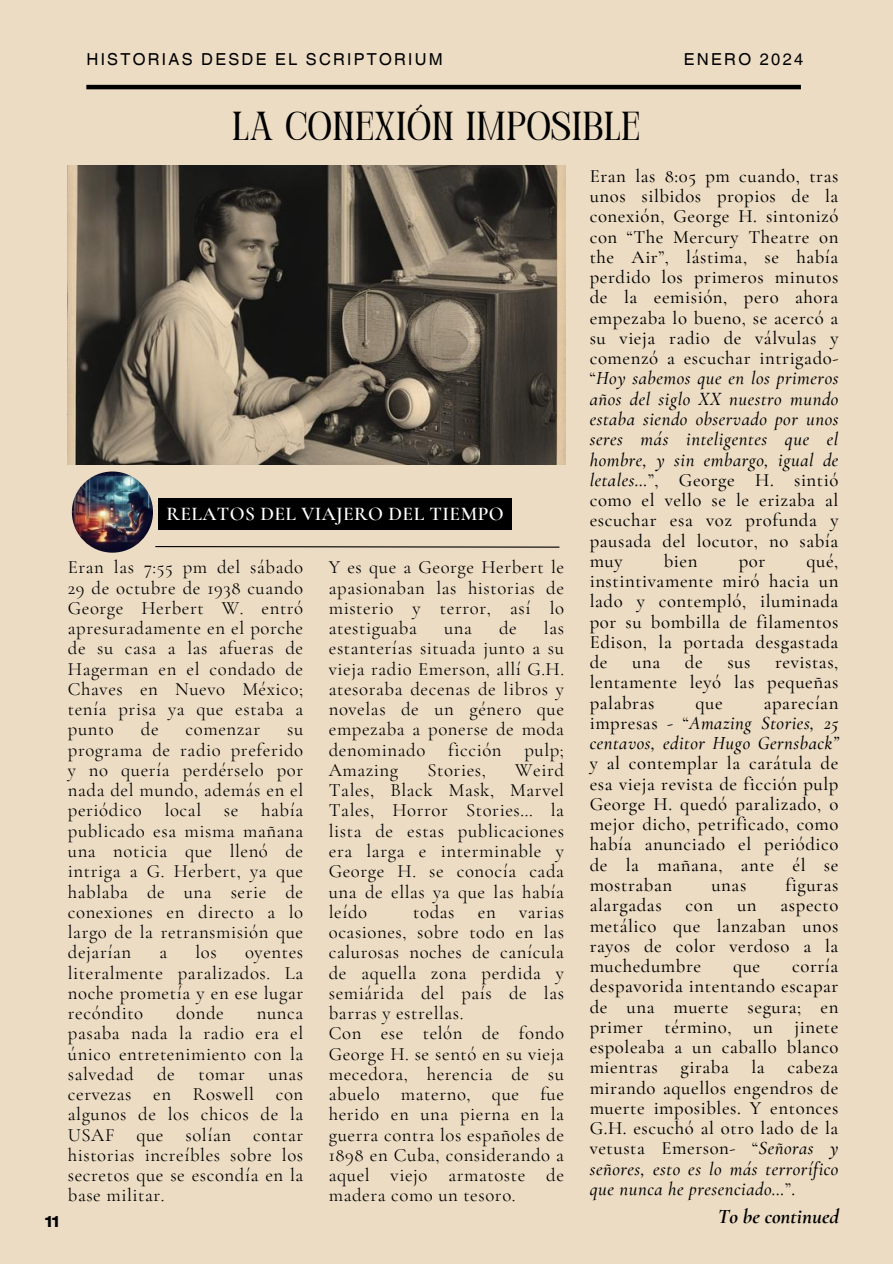
<style>
.page{position:relative;width:893px;height:1264px;background:#fff}
.page>*{position:absolute;margin:0;border:0;box-sizing:border-box;transform-origin:0 0}
.t1{font:40.35px "Perandoryv 2";letter-spacing:.03em;color:#000}
.t2{font:italic 700 21px "Cormorant Garamond";color:#000}
.t3{font:600 19.5px "Cormorant Garamond";letter-spacing:.02em;color:#fff}
.t4{font:500 18.75px/20.2px "Cormorant Garamond";letter-spacing:.03em;color:#000;text-align:justify}
.t5{font:18.75px/20.2px "Cormorant Garamond";letter-spacing:.03em;color:#000;text-align:justify}
.t6{font:18.75px/20.2px "Cormorant Garamond";letter-spacing:.03em;color:#000001;text-align:justify}
.t7{font:italic 500 18.75px/20.2px "Cormorant Garamond";letter-spacing:.03em;color:#000;text-align:justify}
.t8{font:16.5px "Helvetica World";letter-spacing:.14em;color:#000001}
.t9{font:15px "Cy Grotesk Grand Demi";color:#000}
.s1{font-style:italic}
.s2{font-style:normal}
</style>
<div class="page">
<div style="left:0;top:0;width:892px;height:1263px;background:#ecdcc3"></div>
<img style="left:68px;top:165px;width:497px;height:299px">
<img style="left:72px;top:471px;width:81px;height:81px;border-radius:50%">
<hr style="left:86px;top:85px;width:714px;height:4px;background:#000">
<svg style="left:155px;top:546px;width:405px;height:2px"></svg>
<div style="left:159px;top:498px;width:353px;height:31px;background:#000"></div>
<p class="t8" style="left:86px;top:50px;width:358px">HISTORIAS DESDE EL SCRIPTORIUM</p>
<p class="t8" style="left:684px;top:50px;width:121px">ENERO 2024</p>
<h1 class="t1" style="left:232px;top:109px;width:408px">LA CONEXIÓN IMPOSIBLE</h1>
<p class="t9" style="left:45px;top:1211px;width:15px">11</p>
<p class="t3" style="left:166px;top:501px;width:339px">RELATOS DEL VIAJERO DEL TIEMPO</p>
<p class="t6" style="left:68px;top:557px;width:237px">Eran las 7:55 pm del sábado 29 de octubre de 1938 cuando George Herbert W. entró apresuradamente en el porche de su casa a las afueras de Hagerman en el condado de Chaves en Nuevo México; tenía prisa ya que estaba a punto</p>
<p class="t5" style="left:329px;top:557px;width:237px">Y es que a George Herbert le apasionaban las historias de misterio y terror, así lo atestiguaba</p>
<p class="t5" style="left:329px;top:618px;width:237px;text-indent:215px">las estanterías situada junto a su vieja radio Emerson, allí G.H. atesoraba decenas de libros y novelas de un género que empezaba a ponerse de moda denominado ficción pulp; Amazing</p>
<p class="t5" style="left:444px;top:618px;width:29px">una</p>
<p class="t5" style="left:499px;top:618px;width:19px">de</p>
<p class="t6" style="left:141px;top:719px;width:19px">de</p>
<p class="t6" style="left:186px;top:719px;width:76px">comenzar</p>
<p class="t6" style="left:68px;top:719px;width:237px;text-indent:219px">su programa de radio preferido y no quería perdérselo por nada del mundo, además en el periódico local se había publicado esa misma mañana una noticia que llenó de intriga a G. Herbert, ya que hablaba de una serie de conexiones en directo a lo largo de la retransmisión que dejarían</p>
<p class="t5" style="left:329px;top:759px;width:237px;text-indent:186px">Weird Tales, Black Mask, Marvel Tales, Horror Stories... la lista de estas publicaciones era larga e interminable y George H. se conocía cada una de ellas ya que las había leído</p>
<p class="t5" style="left:427px;top:759px;width:60px">Stories,</p>
<p class="t5" style="left:329px;top:901px;width:237px;text-align:left;text-indent:84px">todas en varias ocasiones, sobre todo en las calurosas noches de canícula de aquella zona perdida y semiárida del país de las barras y estrellas.<br>Con ese telón de fondo<br>George H. se sentó en su vieja mecedora, herencia de su abuelo materno, que fue herido en una pierna en la guerra contra los españoles de<br>1898 en Cuba, considerando a aquel viejo armatoste de madera como un tesoro.</p>
<p class="t6" style="left:159px;top:942px;width:9px">a</p>
<p class="t6" style="left:195px;top:942px;width:23px">los</p>
<p class="t6" style="left:68px;top:942px;width:237px;text-indent:177px">oyentes literalmente paralizados. La noche prometía y en ese lugar recóndito</p>
<p class="t6" style="left:176px;top:1002px;width:49px">donde</p>
<p class="t6" style="left:68px;top:1002px;width:237px;text-indent:189px">nunca pasaba nada la radio era el único entretenimiento con la salvedad</p>
<p class="t6" style="left:157px;top:1063px;width:19px">de</p>
<p class="t6" style="left:198px;top:1063px;width:48px">tomar</p>
<p class="t6" style="left:68px;top:1063px;width:237px;text-indent:200px">unas cervezas en Roswell con algunos de los chicos de la USAF que solían contar historias increíbles sobre los secretos que se escondía en la base militar.</p>
<p class="t4" style="left:589px;top:166px;width:250px">Eran las 8:05 pm cuando, tras unos silbidos propios de la conexión, George H. sintonizó con “The Mercury Theatre on the Air”, lástima, se había perdido los primeros minutos de la eemisión, pero ahora empezaba lo bueno, se acercó a su vieja radio de válvulas y comenzó a escuchar intrigado-“<span class="s1">Hoy sabemos que en los primeros años del siglo XX nuestro mundo estaba siendo observado por unos seres más inteligentes que el hombre, y sin embargo, igual de letales...</span>”, George H. sintió como el vello se le erizaba al escuchar esa voz profunda y pausada del locutor, no sabía muy</p>
<p class="t4" style="left:589px;top:550px;width:250px;text-indent:217px">qué, instintivamente miró hacia un lado y contempló, iluminada por su bombilla de filamentos Edison, la portada desgastada de</p>
<p class="t4" style="left:663px;top:550px;width:35px">bien</p>
<p class="t4" style="left:738px;top:550px;width:28px">por</p>
<p class="t4" style="left:632px;top:652px;width:29px">una</p>
<p class="t4" style="left:684px;top:652px;width:19px">de</p>
<p class="t4" style="left:727px;top:652px;width:25px">sus</p>
<p class="t4" style="left:589px;top:652px;width:250px;text-indent:185px">revistas, lentamente leyó las pequeñas palabras</p>
<p class="t7" style="left:589px;top:692px;width:250px;text-indent:174px"><span class="s2">aparecían impresas - “</span>Amazing Stories, 25 centavos, editor Hugo Gernsback”</p>
<p class="t4" style="left:589px;top:753px;width:250px">y al contemplar la carátula de esa vieja revista de ficción pulp George H. quedó paralizado, o mejor dicho, petrificado, como había anunciado el periódico de la mañana, ante él se mostraban</p>
<p class="t4" style="left:695px;top:692px;width:29px">que</p>
<p class="t4" style="left:711px;top:874px;width:36px">unas</p>
<p class="t4" style="left:785px;top:874px;width:54px">figuras</p>
<p class="t4" style="left:589px;top:895px;width:74px">alargadas</p>
<p class="t4" style="left:685px;top:895px;width:29px">con</p>
<p class="t4" style="left:737px;top:895px;width:21px">un</p>
<p class="t4" style="left:589px;top:895px;width:250px;text-indent:191px">aspecto metálico que lanzaban unos rayos de color verdoso a la muchedumbre</p>
<p class="t4" style="left:589px;top:955px;width:250px;text-indent:202px">corría despavorida intentando escapar de una muerte segura; en primer término, un jinete espoleaba a un caballo blanco mientras giraba la cabeza mirando aquellos engendros de muerte imposibles. Y entonces G.H. escuchó al otro lado de la vetusta Emerson- “<span class="s1">Señoras y señores, esto es lo más terrorífico que nunca he presenciado...</span>”.</p>
<p class="t4" style="left:733px;top:955px;width:29px">que</p>
<p class="t2" style="left:717px;top:1203px;width:123px">To be continued</p>
</div>
